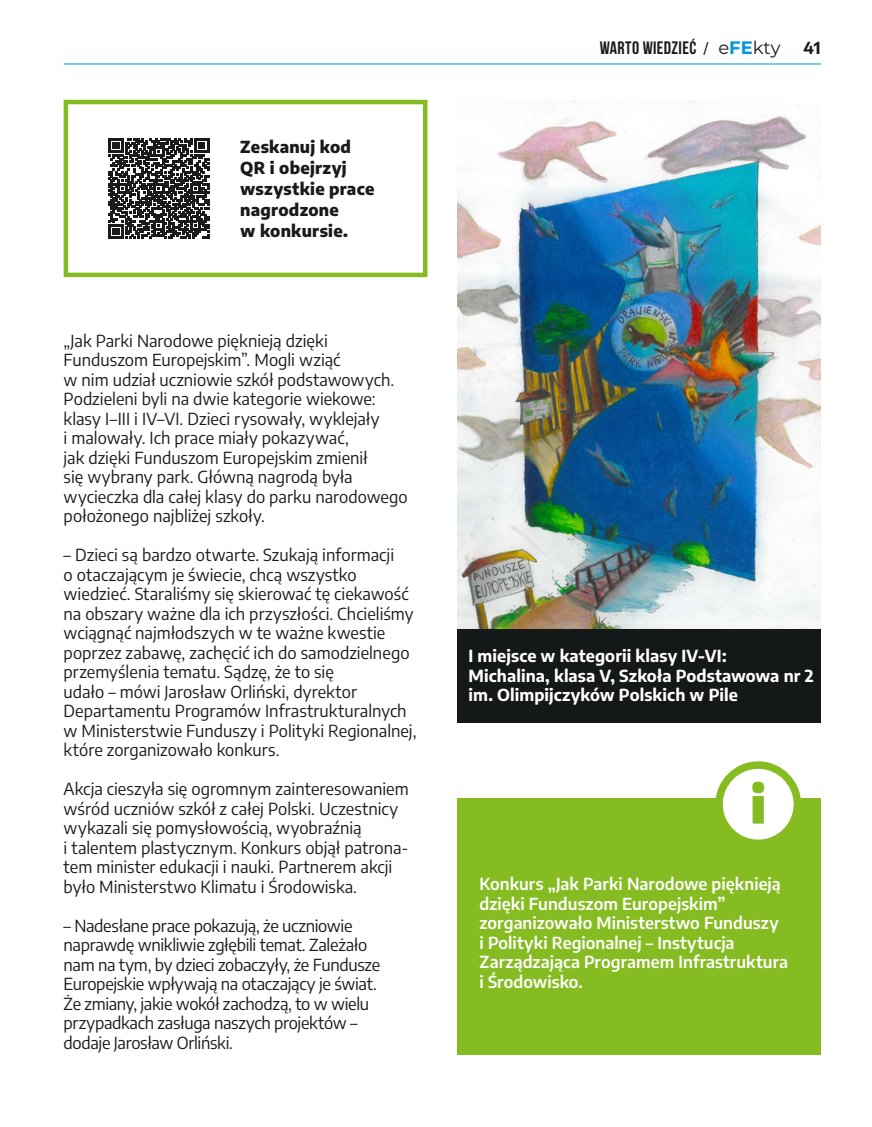
<style>
.page{position:relative;width:872px;height:1127px;background:#fff}
.page>*{position:absolute;margin:0;border:0;box-sizing:border-box;transform-origin:0 0}
.t1{font:18px "Bebas Neue";letter-spacing:.02em;color:#1a1a18}
.basik_txt_artykul_OK{font:16.5px/19.5px "Encode Sans";color:#1a1a18}
.basik_txt_artykul_OK-2{font:16.5px/19.5px "Encode Sans";letter-spacing:-.02em;color:#1a1a18}
.ramka{font:600 16.5px/19.5px "Encode Sans";color:#fff}
.podpis_zdjecia{font:700 16.5px/19.5px "Encode Sans";letter-spacing:.005em;color:#fff}
.basik_txt_artykul_OK-3{font:800 16.5px/21px "Encode Sans";letter-spacing:.015em;color:#1a1a18}
.t2{font:700 16.5px "Encode Sans";color:#1a1a18}
.s1{font-family:"Minion Pro";font-weight:700}
.s2{font-family:"Montserrat"}
.s3{font-family:"Montserrat";font-weight:700;color:#0095db}
</style>
<div class="page">
<img style="left:457px;top:101px;width:363px;height:528px">
<div style="left:457px;top:798px;width:364px;height:256px;background:#85bc22"></div>
<div style="left:719px;top:765px;width:78px;height:78px;background:#fff;border-radius:50%"></div>
<div style="left:715px;top:761px;width:86px;height:86px;border:8px solid #85bc22;border-radius:50%"></div>
<svg style="left:752px;top:782px;width:12px;height:41px"></svg>
<div style="left:64px;top:100px;width:363px;height:177px;border:4px solid #85bc22"></div>
<svg style="left:109px;top:138px;width:100px;height:100px"></svg>
<div style="left:457px;top:629px;width:364px;height:94px;background:#151819"></div>
<hr style="left:64px;top:64px;width:757px;height:1px;background:#0095db">
<p class="basik_txt_artykul_OK-3" style="left:240px;top:135px;width:136px">Zeskanuj kod<br>QR i obejrzyj wszystkie prace nagrodzone<br>w konkursie.</p>
<p class="basik_txt_artykul_OK" style="left:64px;top:330px;width:345px">„Jak Parki Narodowe pięknieją dzięki Funduszom Europejskim”. Mogli wziąć<br>w nim udział uczniowie szkół podstawowych.<br>Podzieleni byli na dwie kategorie wiekowe: klasy I–III i IV–VI. Dzieci rysowały, wyklejały<br>i malowały. Ich prace miały pokazywać,<br>jak dzięki Funduszom Europejskim zmienił<br>się wybrany park. Główną nagrodą była wycieczka dla całej klasy do parku narodowego położonego najbliżej szkoły.</p>
<p class="basik_txt_artykul_OK" style="left:64px;top:544px;width:354px">– Dzieci są bardzo otwarte. Szukają informacji<br>o otaczającym je świecie, chcą wszystko wiedzieć. Staraliśmy się skierować tę ciekawość na obszary ważne dla ich przyszłości. Chcieliśmy wciągnąć najmłodszych w te ważne kwestie poprzez zabawę, zachęcić ich do samodzielnego przemyślenia tematu. Sądzę, że to się<br>udało – mówi Jarosław Orliński, dyrektor Departamentu Programów Infrastrukturalnych w Ministerstwie Funduszy i Polityki Regionalnej, które zorganizowało konkurs.</p>
<p class="basik_txt_artykul_OK" style="left:64px;top:778px;width:347px">Akcja cieszyła się ogromnym zainteresowaniem wśród uczniów szkół z całej Polski. Uczestnicy wykazali się pomysłowością, wyobraźnią<br>i talentem plastycznym. Konkurs objął patrona&shy;tem minister edukacji i nauki. Partnerem akcji było Ministerstwo Klimatu i Środowiska.</p>
<p class="basik_txt_artykul_OK-2" style="left:64px;top:915px;width:318px">– Nadesłane prace pokazują, że uczniowie naprawdę wnikliwie zgłębili temat. Zależało nam na tym, by dzieci zobaczyły, że Fundusze Europejskie wpływają na otaczający je świat.<br>Że zmiany, jakie wokół zachodzą, to w wielu przypadkach zasługa naszych projektów – dodaje Jarosław Orliński.</p>
<p class="t1" style="left:600px;top:38px;width:182px">WARTO WIEDZIEĆ <span class="s1">/</span> <span class="s2">e</span><span class="s3">FE</span><span class="s2">kty</span></p>
<p class="t2" style="left:803px;top:37px;width:19px">41</p>
<p class="podpis_zdjecia" style="left:468px;top:646px;width:346px">I miejsce w kategorii klasy IV-VI:<br>Michalina, klasa V, Szkoła Podstawowa nr 2 im. Olimpijczyków Polskich w Pile</p>
<p class="ramka" style="left:479px;top:873px;width:310px">Konkurs „Jak Parki Narodowe pięknieją dzięki Funduszom Europejskim” zorganizowało Ministerstwo Funduszy<br>i Polityki Regionalnej – Instytucja Zarządzająca Programem Infrastruktura i Środowisko.</p>
</div>
